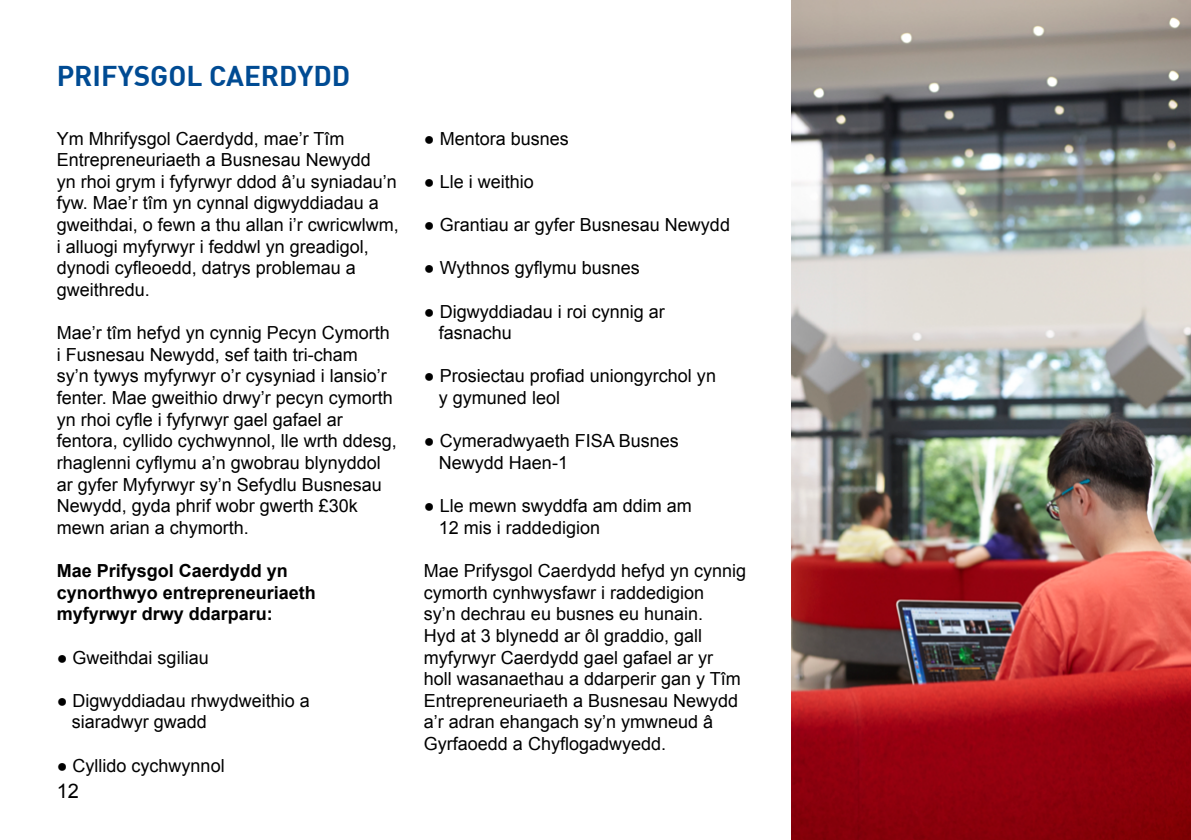
<style>
.page{position:relative;width:1191px;height:840px;background:#fff}
.page>*{position:absolute;margin:0;border:0;box-sizing:border-box;transform-origin:0 0}
.t1{font:700 28px "DIN";color:#004b93}
.t2{font:20px "Arial";color:#000}
.t3{font:18px/21.6px "Arial";color:#000}
.t4{font:700 18px/21.6px "Arial";color:#000}
</style>
<div class="page">
<img style="left:791px;top:0;width:400px;height:839px">
<h1 class="t1" style="left:57px;top:58px;width:295px">PRIFYSGOL CAERDYDD</h1>
<p class="t3" style="left:57px;top:128px;width:344px">Ym Mhrifysgol Caerdydd, mae’r Tîm Entrepreneuriaeth a Busnesau Newydd<br>yn rhoi grym i fyfyrwyr ddod â’u syniadau’n fyw. Mae’r tîm yn cynnal digwyddiadau a gweithdai, o fewn a thu allan i’r cwricwlwm, i alluogi myfyrwyr i feddwl yn greadigol, dynodi cyfleoedd, datrys problemau a gweithredu.</p>
<p class="t3" style="left:57px;top:322px;width:342px">Mae’r tîm hefyd yn cynnig Pecyn Cymorth i Fusnesau Newydd, sef taith tri-cham<br>sy’n tywys myfyrwyr o’r cysyniad i lansio’r fenter. Mae gweithio drwy’r pecyn cymorth yn rhoi cyfle i fyfyrwyr gael gafael ar fentora, cyllido cychwynnol, lle wrth ddesg, rhaglenni cyflymu a’n gwobrau blynyddol ar gyfer Myfyrwyr sy’n Sefydlu Busnesau Newydd, gyda phrif wobr gwerth £30k mewn arian a chymorth.</p>
<p class="t4" style="left:57px;top:560px;width:261px">Mae Prifysgol Caerdydd yn cynorthwyo entrepreneuriaeth myfyrwyr drwy ddarparu:</p>
<p class="t3" style="left:57px;top:646px;width:153px">● Gweithdai sgiliau</p>
<p class="t3" style="left:72px;top:689px;width:239px;text-indent:-15px">● Digwyddiadau rhwydweithio a siaradwyr gwadd</p>
<p class="t3" style="left:57px;top:754px;width:169px">● Cyllido cychwynnol</p>
<p class="t2" style="left:57px;top:777px;width:24px">12</p>
<p class="t3" style="left:424px;top:128px;width:146px">● Mentora busnes</p>
<p class="t3" style="left:424px;top:171px;width:111px">● Lle i weithio</p>
<p class="t3" style="left:424px;top:214px;width:307px">● Grantiau ar gyfer Busnesau Newydd</p>
<p class="t3" style="left:424px;top:257px;width:217px">● Wythnos gyflymu busnes</p>
<p class="t3" style="left:439px;top:300px;width:227px;text-indent:-15px">● Digwyddiadau i roi cynnig ar fasnachu</p>
<p class="t3" style="left:439px;top:365px;width:278px;text-indent:-15px">● Prosiectau profiad uniongyrchol yn y gymuned leol</p>
<p class="t3" style="left:439px;top:430px;width:241px;text-indent:-15px">● Cymeradwyaeth FISA Busnes<br>Newydd Haen-1</p>
<p class="t3" style="left:439px;top:495px;width:254px;text-indent:-15px">● Lle mewn swyddfa am ddim am<br>12 mis i raddedigion</p>
<p class="t3" style="left:424px;top:560px;width:324px">Mae Prifysgol Caerdydd hefyd yn cynnig cymorth cynhwysfawr i raddedigion<br>sy’n dechrau eu busnes eu hunain.<br>Hyd at 3 blynedd ar ôl graddio, gall myfyrwyr Caerdydd gael gafael ar yr<br>holl wasanaethau a ddarperir gan y Tîm Entrepreneuriaeth a Busnesau Newydd a’r adran ehangach sy’n ymwneud â Gyrfaoedd a Chyflogadwyedd.</p>
</div>
